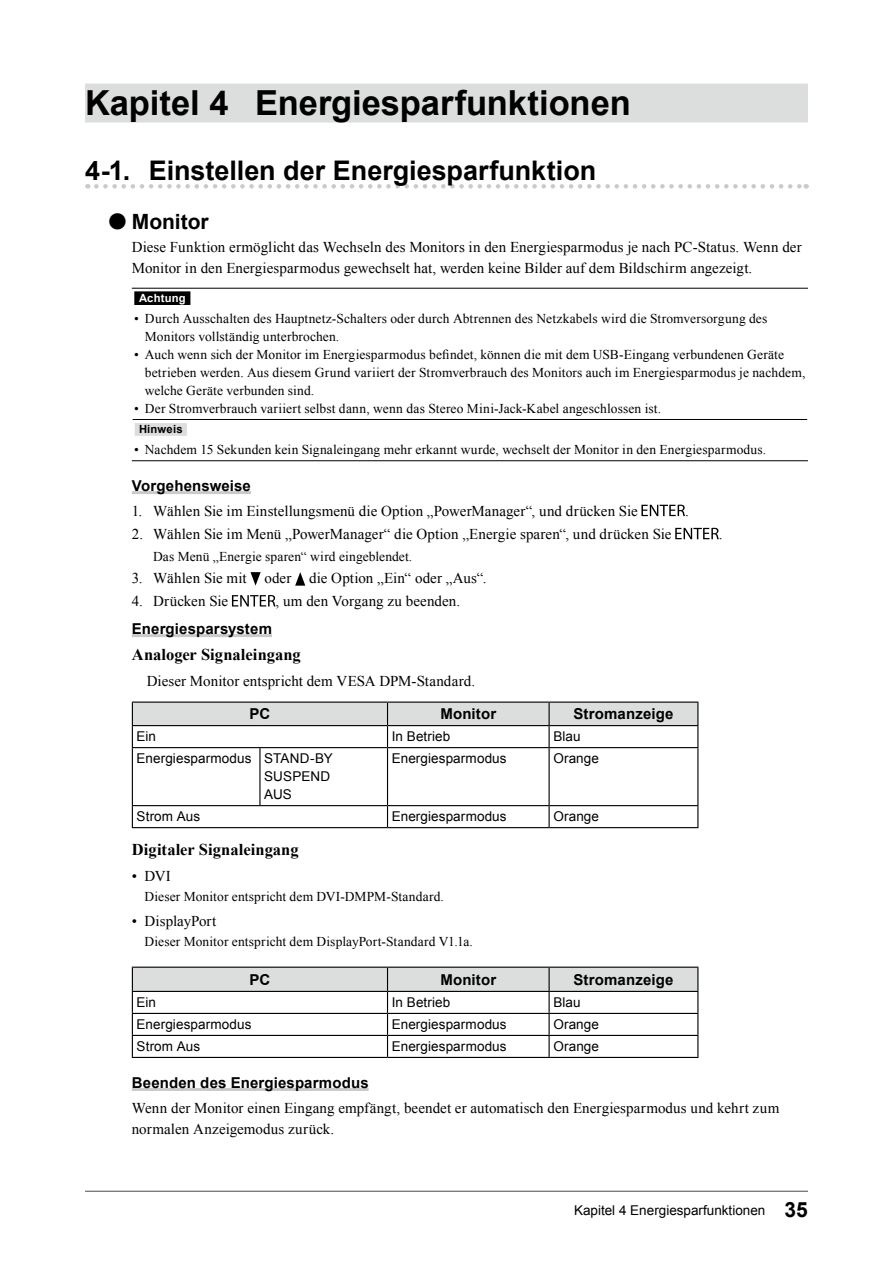
<style>
.page{position:relative;width:893px;height:1263px;background:#fff}
.page>*{position:absolute;margin:0;border:0;box-sizing:border-box;transform-origin:0 0}
.t1{font:700 34.5px "Arial";color:#000}
.t2{font:700 27px "Arial";color:#000}
.t3{font:700 21px "Arial";color:#000}
.t4{font:700 16.5px "Times New Roman";color:#000}
.t5{font:15px/21px "Times New Roman";letter-spacing:.005em;color:#000}
.t6{font:700 15px "Arial";letter-spacing:.01em;color:#000}
.t7{font:13.5px/18px "Times New Roman";letter-spacing:.01em;color:#000}
.t8{font:13.5px/18px "Arial";letter-spacing:.005em;color:#000}
.t9{font:700 11.25px "Arial";letter-spacing:.02em;color:#fff}
.t10{font:700 11.25px "Arial";letter-spacing:.015em;color:#000}
.s1{font-size:37.8px}
.s2{font-weight:700;font-size:21px}
</style>
<div class="page">
<hr style="left:85px;top:1191px;width:723px;height:1px;background:#595757">
<div style="left:85px;top:84px;width:723px;height:39px;background:#dcdddd"></div>
<svg style="left:96px;top:184px;width:711px;height:5px"></svg>
<hr style="left:132px;top:491px;width:119px;height:3px;background:#c9caca">
<hr style="left:132px;top:634px;width:140px;height:3px;background:#c9caca">
<hr style="left:132px;top:1088px;width:237px;height:3px;background:#c9caca">
<hr style="left:132px;top:288px;width:676px;height:1px;background:#000">
<hr style="left:133px;top:419px;width:674px;height:1px;background:#000">
<hr style="left:132px;top:460px;width:676px;height:1px;background:#000">
<div style="left:134px;top:291px;width:56px;height:14px;background:#000"></div>
<div style="left:135px;top:423px;width:52px;height:13px;background:#dcdddd"></div>
<svg style="left:641px;top:505px;width:44px;height:11px"></svg>
<svg style="left:675px;top:528px;width:44px;height:11px"></svg>
<svg style="left:250px;top:572px;width:11px;height:14px"></svg>
<svg style="left:295px;top:572px;width:10px;height:14px"></svg>
<svg style="left:232px;top:595px;width:43px;height:11px"></svg>
<hr style="left:132px;top:701px;width:128px;height:2px;background:#000">
<hr style="left:260px;top:701px;width:127px;height:2px;background:#000">
<hr style="left:387px;top:701px;width:162px;height:2px;background:#000">
<hr style="left:549px;top:701px;width:149px;height:2px;background:#000">
<svg style="left:132px;top:702px;width:566px;height:45px"></svg>
<hr style="left:132px;top:747px;width:128px;height:1px;background:#000">
<hr style="left:132px;top:748px;width:1px;height:57px;background:#000">
<hr style="left:260px;top:747px;width:127px;height:1px;background:#000">
<hr style="left:259px;top:748px;width:1px;height:57px;background:#000">
<hr style="left:387px;top:747px;width:162px;height:1px;background:#000">
<hr style="left:387px;top:748px;width:1px;height:57px;background:#000">
<hr style="left:549px;top:747px;width:149px;height:1px;background:#000">
<hr style="left:549px;top:748px;width:1px;height:57px;background:#000">
<hr style="left:697px;top:748px;width:1px;height:57px;background:#000">
<hr style="left:132px;top:805px;width:128px;height:1px;background:#000">
<svg style="left:132px;top:806px;width:1px;height:21px"></svg>
<hr style="left:260px;top:805px;width:127px;height:1px;background:#000">
<hr style="left:387px;top:805px;width:162px;height:1px;background:#000">
<svg style="left:387px;top:806px;width:1px;height:21px"></svg>
<hr style="left:549px;top:805px;width:149px;height:1px;background:#000">
<svg style="left:549px;top:806px;width:1px;height:21px"></svg>
<svg style="left:697px;top:806px;width:1px;height:21px"></svg>
<hr style="left:132px;top:827px;width:128px;height:1px;background:#000">
<hr style="left:260px;top:827px;width:127px;height:1px;background:#000">
<hr style="left:387px;top:827px;width:162px;height:1px;background:#000">
<hr style="left:549px;top:827px;width:149px;height:1px;background:#000">
<hr style="left:132px;top:966px;width:255px;height:2px;background:#000">
<hr style="left:387px;top:966px;width:162px;height:2px;background:#000">
<hr style="left:549px;top:966px;width:149px;height:2px;background:#000">
<svg style="left:132px;top:967px;width:566px;height:90px"></svg>
<hr style="left:132px;top:1057px;width:255px;height:1px;background:#000">
<hr style="left:387px;top:1057px;width:162px;height:1px;background:#000">
<hr style="left:549px;top:1057px;width:149px;height:1px;background:#000">
<h1 class="t1" style="left:85px;top:80px;width:547px">Kapitel 4 Energiesparfunktionen</h1>
<h2 class="t2" style="left:85px;top:153px;width:513px">4-1. Einstellen der Energiesparfunktion</h2>
<h3 class="t3" style="left:106px;top:207px;width:104px"><span class="s1">●</span>Monitor</h3>
<p class="t5" style="left:132px;top:236px;width:671px">Diese Funktion ermöglicht das Wechseln des Monitors in den Energiesparmodus je nach PC-Status. Wenn der<br>Monitor in den Energiesparmodus gewechselt hat, werden keine Bilder auf dem Bildschirm angezeigt.</p>
<p class="t9" style="left:139px;top:291px;width:48px">Achtung</p>
<p class="t7" style="left:145px;top:309px;width:624px;text-indent:-11px">• Durch Ausschalten des Hauptnetz-Schalters oder durch Abtrennen des Netzkabels wird die Stromversorgung des<br>Monitors vollständig unterbrochen.</p>
<p class="t7" style="left:145px;top:345px;width:662px;text-indent:-11px">• Auch wenn sich der Monitor im Energiesparmodus befindet, können die mit dem USB-Eingang verbundenen Geräte betrieben werden. Aus diesem Grund variiert der Stromverbrauch des Monitors auch im Energiesparmodus je nachdem, welche Geräte verbunden sind.</p>
<p class="t7" style="left:134px;top:399px;width:528px">• Der Stromverbrauch variiert selbst dann, wenn das Stereo Mini-Jack-Kabel angeschlossen ist.</p>
<p class="t10" style="left:139px;top:422px;width:45px">Hinweis</p>
<p class="t7" style="left:134px;top:440px;width:633px">• Nachdem 15 Sekunden kein Signaleingang mehr erkannt wurde, wechselt der Monitor in den Energiesparmodus.</p>
<p class="t6" style="left:132px;top:476px;width:121px">Vorgehensweise</p>
<p class="t5" style="left:132px;top:500px;width:507px">1. Wählen Sie im Einstellungsmenü die Option „PowerManager“, und drücken Sie</p>
<p class="t5" style="left:685px;top:500px;width:5px">.</p>
<p class="t5" style="left:132px;top:523px;width:541px">2. Wählen Sie im Menü „PowerManager“ die Option „Energie sparen“, und drücken Sie</p>
<p class="t5" style="left:719px;top:523px;width:5px">.</p>
<p class="t7" style="left:153px;top:547px;width:261px">Das Menü „Energie sparen“ wird eingeblendet.</p>
<p class="t5" style="left:132px;top:567px;width:356px">3. Wählen Sie mit oder die Option „Ein“ oder „Aus“.</p>
<p class="t5" style="left:132px;top:590px;width:98px">4. Drücken Sie</p>
<p class="t5" style="left:275px;top:590px;width:186px">, um den Vorgang zu beenden.</p>
<p class="t6" style="left:132px;top:619px;width:142px">Energiesparsystem</p>
<p class="t4" style="left:132px;top:643px;width:170px">Analoger Signaleingang</p>
<p class="t5" style="left:147px;top:670px;width:330px">Dieser Monitor entspricht dem VESA DPM-Standard.</p>
<p class="t6" style="left:250px;top:704px;width:22px">PC</p>
<p class="t6" style="left:440px;top:704px;width:57px">Monitor</p>
<p class="t6" style="left:573px;top:704px;width:102px">Stromanzeige</p>
<p class="t8" style="left:137px;top:728px;width:21px">Ein</p>
<p class="t8" style="left:392px;top:728px;width:60px">In Betrieb</p>
<p class="t8" style="left:553px;top:728px;width:29px">Blau</p>
<p class="t8" style="left:264px;top:750px;width:70px;text-indent:-128px">Energiesparmodus STAND-BY<br>SUSPEND<br>AUS</p>
<p class="t8" style="left:392px;top:750px;width:116px">Energiesparmodus</p>
<p class="t8" style="left:553px;top:750px;width:47px">Orange</p>
<p class="t8" style="left:137px;top:808px;width:65px">Strom Aus</p>
<p class="t8" style="left:392px;top:808px;width:116px">Energiesparmodus</p>
<p class="t8" style="left:553px;top:808px;width:47px">Orange</p>
<p class="t4" style="left:132px;top:838px;width:168px">Digitaler Signaleingang</p>
<p class="t5" style="left:132px;top:865px;width:41px">• DVI</p>
<p class="t7" style="left:145px;top:887px;width:301px">Dieser Monitor entspricht dem DVI-DMPM-Standard.</p>
<p class="t5" style="left:132px;top:910px;width:86px">• DisplayPort</p>
<p class="t7" style="left:145px;top:932px;width:330px">Dieser Monitor entspricht dem DisplayPort-Standard V1.1a.</p>
<p class="t6" style="left:250px;top:969px;width:22px">PC</p>
<p class="t6" style="left:440px;top:969px;width:57px">Monitor</p>
<p class="t6" style="left:573px;top:969px;width:102px">Stromanzeige</p>
<p class="t8" style="left:137px;top:994px;width:21px">Ein</p>
<p class="t8" style="left:392px;top:994px;width:60px">In Betrieb</p>
<p class="t8" style="left:553px;top:994px;width:29px">Blau</p>
<p class="t8" style="left:137px;top:1016px;width:116px">Energiesparmodus</p>
<p class="t8" style="left:392px;top:1016px;width:116px">Energiesparmodus</p>
<p class="t8" style="left:553px;top:1016px;width:47px">Orange</p>
<p class="t8" style="left:137px;top:1038px;width:65px">Strom Aus</p>
<p class="t8" style="left:392px;top:1038px;width:116px">Energiesparmodus</p>
<p class="t8" style="left:553px;top:1038px;width:47px">Orange</p>
<p class="t6" style="left:132px;top:1072px;width:238px">Beenden des Energiesparmodus</p>
<p class="t5" style="left:132px;top:1097px;width:649px">Wenn der Monitor einen Eingang empfängt, beendet er automatisch den Energiesparmodus und kehrt zum normalen Anzeigemodus zurück.</p>
<p class="t8" style="left:574px;top:1201px;width:235px">Kapitel 4 Energiesparfunktionen <span class="s2">35</span></p>
</div>
